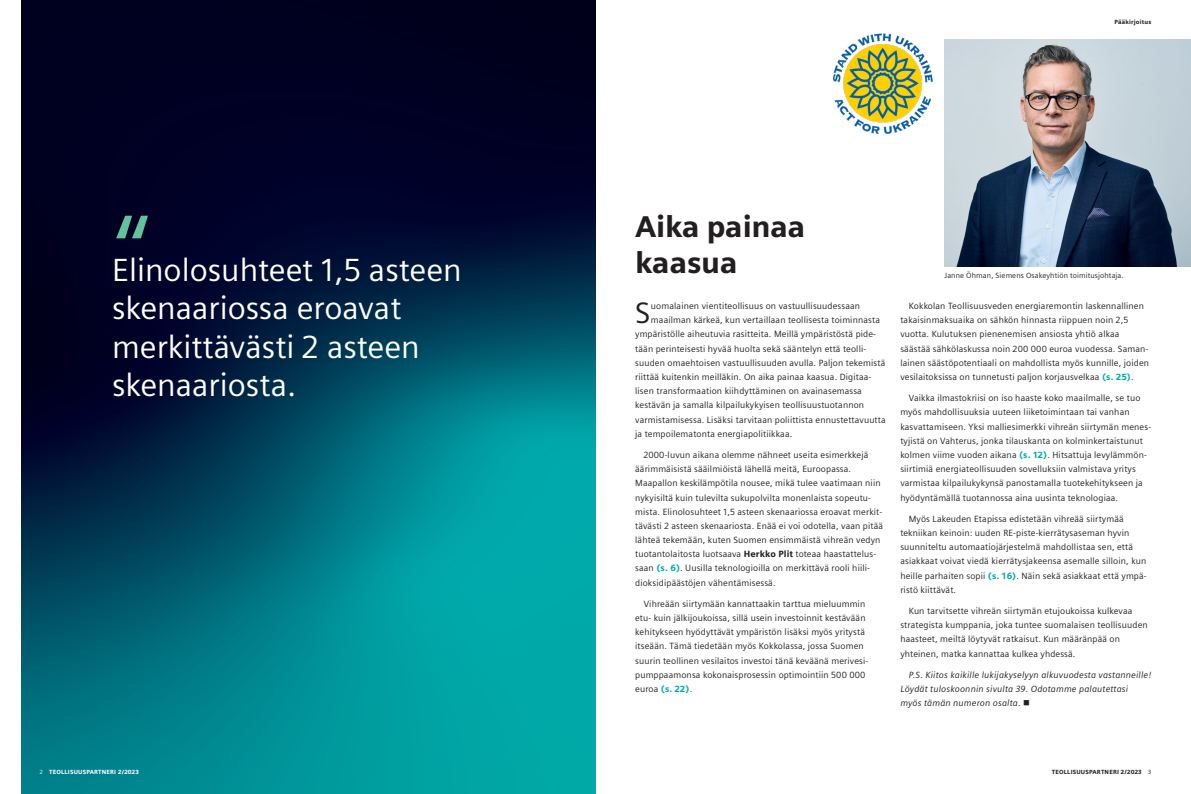
<style>
.page{position:relative;width:1191px;height:794px;background:#fff}
.page>*{position:absolute;margin:0;border:0;box-sizing:border-box;transform-origin:0 0}
.t1{font:32px/38.4px "Siemens Sans";color:#fff}
.t2{font:900 30px/36px "Siemens Sans";letter-spacing:-.01em;color:#231f20}
.t3{font:29.5px "Siemens Sans";color:#231f20}
.t4{font:9px/14.2px "Siemens Sans";letter-spacing:.015em;color:#231f20}
.t5{font:italic 9px/14.2px "Siemens Sans";letter-spacing:.015em;color:#231f20}
.t6{font:7.5px "Siemens Sans";letter-spacing:.015em;color:#231f20}
.t7{font:900 6px "Siemens Sans";letter-spacing:.03em;color:#231f20}
.t8{font:900 6px "Siemens Sans";letter-spacing:.03em;color:#fff}
.s1{font-weight:900}
.s2{font-weight:900;color:#00aaad}
.s3{font-style:normal}
.s4{font-weight:400}
</style>
<div class="page">
<img style="left:944px;top:40px;width:247px;height:226px">
<img style="left:21px;top:0;width:574px;height:794px">
<svg style="left:116px;top:216px;width:32px;height:22px"></svg>
<img style="left:834px;top:33px;width:98px;height:100px">
<h1 class="t1" style="left:112px;top:248px;width:351px">Elinolosuhteet 1,5 asteen skenaariossa eroavat merkittävästi 2 asteen skenaariosta.</h1>
<p class="t7" style="left:1114px;top:17px;width:38px">Pääkirjoitus</p>
<h2 class="t2" style="left:635px;top:207px;width:172px">Aika painaa kaasua</h2>
<h3 class="t3" style="left:635px;top:291px;width:17px">S</h3>
<p class="t4" style="left:651px;top:298px;width:211px">uomalainen vientiteollisuus on vastuullisuudessaan</p>
<p class="t4" style="left:651px;top:312px;width:230px">maailman kärkeä, kun vertaillaan teollisesta toiminnasta</p>
<p class="t4" style="left:635px;top:327px;width:242px">ympäristölle aiheutuvia rasitteita. Meillä ympäristöstä pide-</p>
<p class="t4" style="left:635px;top:341px;width:232px">tään perinteisesti hyvää huolta sekä sääntelyn että teolli-</p>
<p class="t4" style="left:635px;top:355px;width:252px">suuden omaehtoisen vastuullisuuden avulla. Paljon tekemistä</p>
<p class="t4" style="left:635px;top:369px;width:238px">riittää kuitenkin meilläkin. On aika painaa kaasua. Digitaa-</p>
<p class="t4" style="left:635px;top:383px;width:228px">lisen transformaation kiihdyttäminen on avainasemassa</p>
<p class="t4" style="left:635px;top:397px;width:230px">kestävän ja samalla kilpailukykyisen teollisuustuotannon</p>
<p class="t4" style="left:635px;top:412px;width:252px">varmistamisessa. Lisäksi tarvitaan poliittista ennustettavuutta</p>
<p class="t4" style="left:635px;top:426px;width:159px">ja tempoilematonta energiapolitiikkaa.</p>
<p class="t4" style="left:635px;top:447px;width:249px;text-indent:9px">2000-luvun aikana olemme nähneet useita esimerkkejä äärimmäisistä sääilmiöistä lähellä meitä, Euroopassa.<br>Maapallon keskilämpötila nousee, mikä tulee vaatimaan niin nykyisiltä kuin tulevilta sukupolvilta monenlaista sopeutu&shy;mista. Elinolosuhteet 1,5 asteen skenaariossa eroavat merkit&shy;tävästi 2 asteen skenaariosta. Enää ei voi odotella, vaan pitää lähteä tekemään, kuten Suomen ensimmäistä vihreän vedyn tuotantolaitosta luotsaava <span class="s1">Herkko Plit</span> toteaa haastattelus&shy;saan <span class="s2">(s. 6)</span>. Uusilla teknologioilla on merkittävä rooli hiili&shy;dioksidipäästöjen vähentämisessä.</p>
<p class="t4" style="left:635px;top:596px;width:235px;text-indent:9px">Vihreään siirtymään kannattaakin tarttua mieluummin etu- kuin jälkijoukoissa, sillä usein investoinnit kestävään kehitykseen hyödyttävät ympäristön lisäksi myös yritystä itseään. Tämä tiedetään myös Kokkolassa, jossa Suomen suurin teollinen vesilaitos investoi tänä keväänä merivesi&shy;pumppaamonsa kokonaisprosessin optimointiin 500 000 euroa <span class="s2">(s. 22)</span>.</p>
<p class="t6" style="left:944px;top:270px;width:181px">Janne Öhman, Siemens Osakeyhtiön toimitusjohtaja.</p>
<p class="t4" style="left:900px;top:298px;width:250px;text-indent:9px">Kokkolan Teollisuusveden energiaremontin laskennallinen takaisinmaksuaika on sähkön hinnasta riippuen noin 2,5 vuotta. Kulutuksen pienenemisen ansiosta yhtiö alkaa säästää sähkölaskussa noin 200 000 euroa vuodessa. Saman&shy;lainen säästöpotentiaali on mahdollista myös kunnille, joiden vesilaitoksissa on tunnetusti paljon korjausvelkaa <span class="s2">(s. 25)</span>.</p>
<p class="t4" style="left:900px;top:390px;width:252px;text-indent:9px">Vaikka ilmastokriisi on iso haaste koko maailmalle, se tuo myös mahdollisuuksia uuteen liiketoimintaan tai vanhan kasvattamiseen. Yksi malliesimerkki vihreän siirtymän menes&shy;tyjistä on Vahterus, jonka tilauskanta on kolminkertaistunut kolmen viime vuoden aikana <span class="s2">(s. 12)</span>. Hitsattuja levylämmön&shy;siirtimiä energiateollisuuden sovelluksiin valmistava yritys varmistaa kilpailukykynsä panostamalla tuotekehitykseen ja hyödyntämällä tuotannossa aina uusinta teknologiaa.</p>
<p class="t4" style="left:900px;top:511px;width:248px;text-indent:9px">Myös Lakeuden Etapissa edistetään vihreää siirtymää tekniikan keinoin: uuden RE-piste-kierrätysaseman hyvin suunniteltu automaatiojärjestelmä mahdollistaa sen, että asiakkaat voivat viedä kierrätysjakeensa asemalle silloin, kun heille parhaiten sopii <span class="s2">(s. 16)</span>. Näin sekä asiakkaat että ympä&shy;ristö kiittävät.</p>
<p class="t4" style="left:900px;top:603px;width:249px;text-indent:9px">Kun tarvitsette vihreän siirtymän etujoukoissa kulkevaa strategista kumppania, joka tuntee suomalaisen teollisuuden haasteet, meiltä löytyvät ratkaisut. Kun määränpää on yhteinen, matka kannattaa kulkea yhdessä.</p>
<p class="t5" style="left:900px;top:667px;width:252px;text-indent:9px">P.S. Kiitos kaikille lukijakyselyyn alkuvuodesta vastanneille!<br>Löydät tuloskoonnin sivulta 39. Odotamme palautettasi myös tämän numeron osalta<span class="s3">.</span> ■</p>
<p class="t8" style="left:40px;top:767px;width:101px"><span class="s4">2</span> TEOLLISUUSPARTNERI 2/2023</p>
<p class="t7" style="left:1052px;top:767px;width:101px">TEOLLISUUSPARTNERI 2/2023 <span class="s4">3</span></p>
</div>
